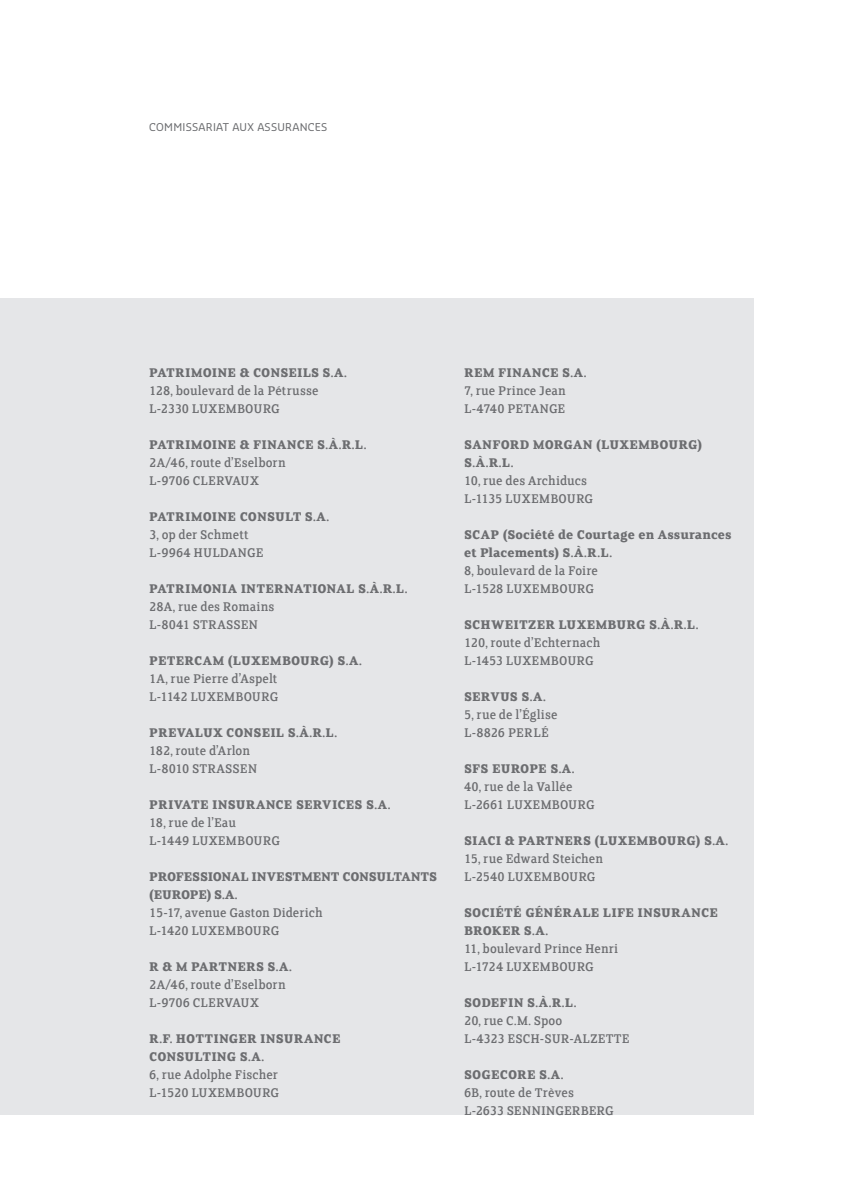
<style>
.page{position:relative;width:851px;height:1178px;background:#fff}
.page>*{position:absolute;margin:0;border:0;box-sizing:border-box;transform-origin:0 0}
.t1{font:14.25px/18px "Clerkenwell FS";color:#6c6d70}
.t2{font:700 14.25px/18px "Clerkenwell FS";color:#6c6d70}
.t3{font:10.5px "Sansa";letter-spacing:.025em;color:#6c6d70}
</style>
<div class="page">
<div style="left:0;top:298px;width:753px;height:816px;background:#e5e6e8"></div>
<p class="t3" style="left:149px;top:120px;width:180px">COMMISSARIAT AUX ASSURANCES</p>
<p class="t2" style="left:149px;top:364px;width:199px">PATRIMOINE &amp; CONSEILS S.A.</p>
<p class="t1" style="left:149px;top:382px;width:171px">128, boulevard de la Pétrusse<br>L-2330 LUXEMBOURG</p>
<p class="t2" style="left:149px;top:436px;width:218px">PATRIMOINE &amp; FINANCE S.À.R.L.</p>
<p class="t1" style="left:149px;top:454px;width:138px">2A/46, route d’Eselborn<br>L-9706 CLERVAUX</p>
<p class="t2" style="left:149px;top:508px;width:181px">PATRIMOINE CONSULT S.A.</p>
<p class="t1" style="left:149px;top:526px;width:116px">3, op der Schmett<br>L-9964 HULDANGE</p>
<p class="t2" style="left:149px;top:580px;width:259px">PATRIMONIA INTERNATIONAL S.À.R.L.</p>
<p class="t1" style="left:149px;top:598px;width:127px">28A, rue des Romains<br>L-8041 STRASSEN</p>
<p class="t2" style="left:149px;top:652px;width:214px">PETERCAM (LUXEMBOURG) S.A.</p>
<p class="t1" style="left:149px;top:670px;width:131px">1A, rue Pierre d’Aspelt<br>L-1142 LUXEMBOURG</p>
<p class="t2" style="left:149px;top:724px;width:189px">PREVALUX CONSEIL S.À.R.L.</p>
<p class="t1" style="left:149px;top:742px;width:110px">182, route d’Arlon<br>L-8010 STRASSEN</p>
<p class="t2" style="left:149px;top:796px;width:242px">PRIVATE INSURANCE SERVICES S.A.</p>
<p class="t1" style="left:149px;top:814px;width:132px">18, rue de l’Eau<br>L-1449 LUXEMBOURG</p>
<p class="t2" style="left:149px;top:868px;width:289px">PROFESSIONAL INVESTMENT CONSULTANTS (EUROPE) S.A.</p>
<p class="t1" style="left:149px;top:904px;width:175px">15-17, avenue Gaston Diderich<br>L-1420 LUXEMBOURG</p>
<p class="t2" style="left:149px;top:958px;width:144px">R &amp; M PARTNERS S.A.</p>
<p class="t1" style="left:149px;top:976px;width:138px">2A/46, route d’Eselborn<br>L-9706 CLERVAUX</p>
<p class="t2" style="left:149px;top:1030px;width:193px">R.F. HOTTINGER INSURANCE<br>CONSULTING S.A.</p>
<p class="t1" style="left:149px;top:1066px;width:131px">6, rue Adolphe Fischer<br>L-1520 LUXEMBOURG</p>
<p class="t2" style="left:464px;top:364px;width:124px">REM FINANCE S.A.</p>
<p class="t1" style="left:464px;top:382px;width:103px">7, rue Prince Jean<br>L-4740 PETANGE</p>
<p class="t2" style="left:464px;top:436px;width:240px">SANFORD MORGAN (LUXEMBOURG)<br>S.À.R.L.</p>
<p class="t1" style="left:464px;top:472px;width:131px">10, rue des Archiducs<br>L-1135 LUXEMBOURG</p>
<p class="t2" style="left:464px;top:526px;width:269px">SCAP (Société de Courtage en Assurances et Placements) S.À.R.L.</p>
<p class="t1" style="left:464px;top:562px;width:135px">8, boulevard de la Foire<br>L-1528 LUXEMBOURG</p>
<p class="t2" style="left:464px;top:616px;width:236px">SCHWEITZER LUXEMBURG S.À.R.L.</p>
<p class="t1" style="left:464px;top:634px;width:138px">120, route d’Echternach<br>L-1453 LUXEMBOURG</p>
<p class="t2" style="left:464px;top:688px;width:83px">SERVUS S.A.</p>
<p class="t1" style="left:464px;top:706px;width:95px">5, rue de l’église<br>L-8826 Perlé</p>
<p class="t2" style="left:464px;top:760px;width:112px">SFS EUROPE S.A.</p>
<p class="t1" style="left:464px;top:778px;width:132px">40, rue de la Vallée<br>L-2661 LUXEMBOURG</p>
<p class="t2" style="left:464px;top:832px;width:265px">SIACI &amp; PARTNERS (LUXEMBOURG) S.A.</p>
<p class="t1" style="left:464px;top:850px;width:140px">15, rue Edward Steichen<br>L-2540 LUXEMBOURG</p>
<p class="t2" style="left:464px;top:904px;width:255px">SOCIÉTÉ GÉNÉRALE LIFE INSURANCE<br>BROKER S.A.</p>
<p class="t1" style="left:464px;top:940px;width:156px">11, boulevard Prince Henri<br>L-1724 LUXEMBOURG</p>
<p class="t2" style="left:464px;top:994px;width:114px">SODEFIN S.À.R.L.</p>
<p class="t1" style="left:464px;top:1012px;width:167px">20, rue C.M. Spoo<br>L-4323 ESCH-SUR-ALZETTE</p>
<p class="t2" style="left:464px;top:1066px;width:101px">SOGECORE S.A.</p>
<p class="t1" style="left:464px;top:1084px;width:151px">6B, route de Trèves<br>L-2633 SENNINGERBERG</p>
</div>
